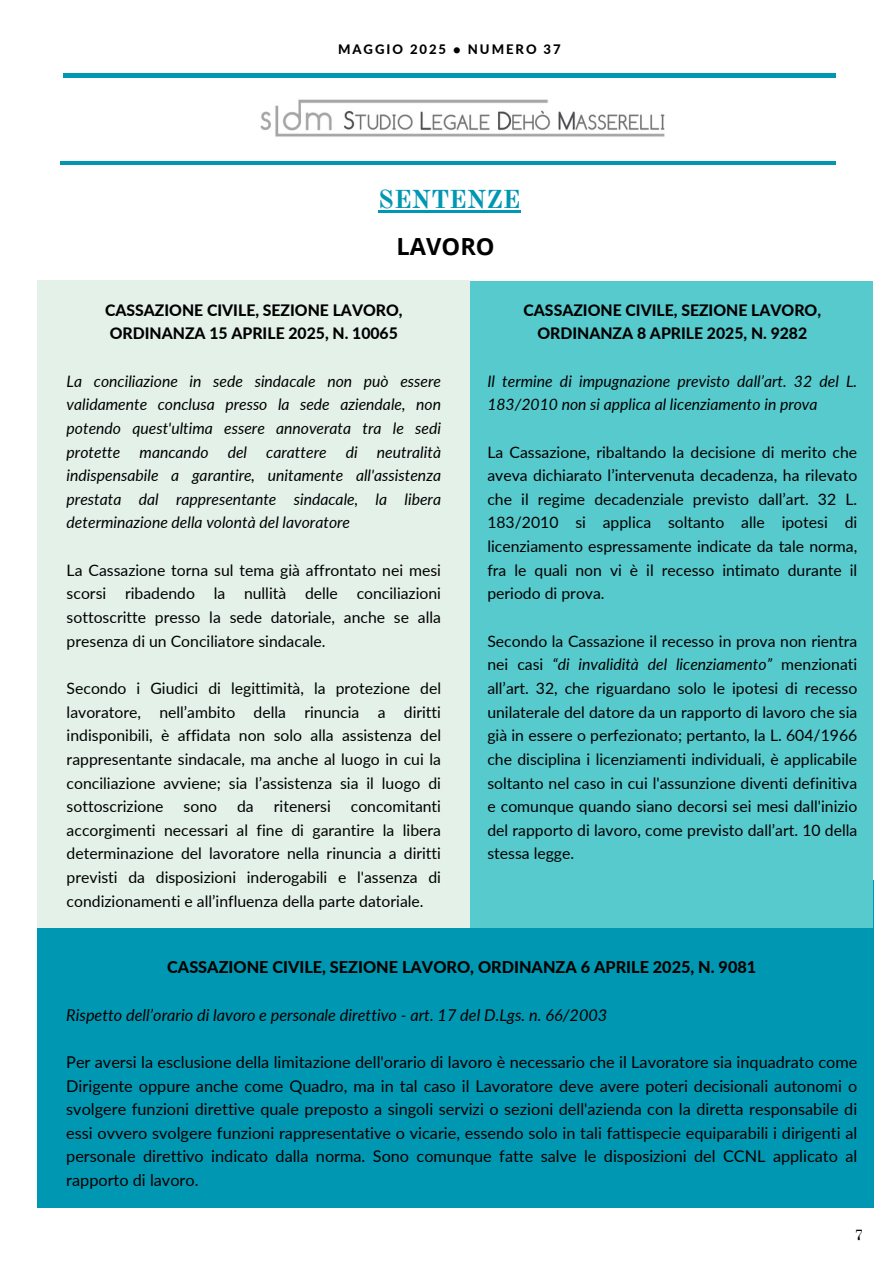
<style>
.page{position:relative;width:894px;height:1264px;background:#fff}
.page>*{position:absolute;margin:0;border:0;box-sizing:border-box;transform-origin:0 0}
.t1{font:700 25.5px "Old Standard";color:#0097b2}
.t2{font:700 23.55px "Open Sans";color:#000}
.t3{font:16.2px/23.7px "Lato";color:#000;text-align:justify}
.t4{font:italic 16.2px "Lato";color:#000}
.t5{font:800 16.2px "Lato";color:#000}
.t6{font:15.75px/23.7px "Lato";color:#000;text-align:justify}
.t7{font:italic 15.75px/23.7px "Lato";color:#000}
.t8{font:800 15.75px/23.7px "Lato";color:#000;text-align:center}
.t9{font:15px "Old Standard";color:#000}
.t10{font:800 13.05px "Lato";letter-spacing:.15em;color:#000}
.s1{font-style:italic}
</style>
<div class="page">
<hr style="left:63px;top:74px;width:772px;height:3px;background:#0097b2">
<img style="left:260px;top:99px;width:405px;height:38px">
<hr style="left:60px;top:161px;width:775px;height:4px;background:#0097b2">
<div style="left:37px;top:880px;width:836px;height:328px;background:#0097b2"></div>
<div style="left:37px;top:281px;width:433px;height:646px;background:#e3f1e9"></div>
<div style="left:470px;top:281px;width:402px;height:646px;background:#56cacd"></div>
<hr style="left:378px;top:210px;width:142px;height:3px;background:#0097b2">
<p class="t10" style="left:338px;top:42px;width:224px">MAGGIO 2025 • NUMERO 37</p>
<h3 class="t1" style="left:378px;top:184px;width:144px">SENTENZE</h3>
<h3 class="t2" style="left:396px;top:230px;width:99px">LAVORO</h3>
<h3 class="t8" style="left:105px;top:298px;width:299px;text-align:left">CASSAZIONE CIVILE, SEZIONE LAVORO,<br>ORDINANZA 15 APRILE 2025, N. 10065</h3>
<h3 class="t7" style="left:67px;top:368px;width:376px;text-align:justify">La conciliazione in sede sindacale non può essere validamente conclusa presso la sede aziendale, non potendo quest'ultima essere annoverata tra le sedi protette mancando del carattere di neutralità indispensabile a garantire, unitamente all'assistenza prestata dal rappresentante sindacale, la libera determinazione della volontà del lavoratore</h3>
<h3 class="t6" style="left:67px;top:558px;width:376px">La Cassazione torna sul tema già affrontato nei mesi scorsi ribadendo la nullità delle conciliazioni sottoscritte presso la sede datoriale, anche se alla presenza di un Conciliatore sindacale.</h3>
<h2 class="t6" style="left:67px;top:676px;width:376px">Secondo i Giudici di legittimità, la protezione del lavoratore, nell’ambito della rinuncia a diritti indisponibili, è affidata non solo alla assistenza del rappresentante sindacale, ma anche al luogo in cui la conciliazione avviene; sia l’assistenza sia il luogo di sottoscrizione</h2>
<h2 class="t6" style="left:183px;top:794px;width:35px">sono</h2>
<h2 class="t6" style="left:237px;top:794px;width:18px">da</h2>
<h2 class="t6" style="left:274px;top:794px;width:58px">ritenersi</h2>
<h2 class="t6" style="left:67px;top:794px;width:376px;text-indent:284px">concomitanti accorgimenti necessari al fine di garantire la libera determinazione del lavoratore nella rinuncia a diritti previsti da disposizioni inderogabili e l'assenza di condizionamenti e all’influenza della parte datoriale.</h2>
<p class="t8" style="left:523px;top:298px;width:299px">CASSAZIONE CIVILE, SEZIONE LAVORO,<br>ORDINANZA 8 APRILE 2025, N. 9282</p>
<p class="t7" style="left:487px;top:368px;width:371px">Il termine di impugnazione previsto dall’art. 32 del L.<br>183/2010 non si applica al licenziamento in prova</p>
<h1 class="t6" style="left:487px;top:439px;width:371px">La Cassazione, ribaltando la decisione di merito che aveva dichiarato l’intervenuta decadenza, ha rilevato che il regime decadenziale previsto dall’art. 32 L.<br>183/2010 si applica soltanto alle ipotesi di licenziamento espressamente indicate da tale norma, fra le quali non vi è il recesso intimato durante il periodo di prova.</h1>
<h1 class="t6" style="left:487px;top:628px;width:371px">Secondo la Cassazione il recesso in prova non rientra nei casi <span class="s1">“di invalidità del licenziamento”</span> menzionati all’art. 32, che riguardano solo le ipotesi di recesso unilaterale del datore da un rapporto di lavoro che sia già in essere o perfezionato; pertanto, la L. 604/1966 che disciplina i licenziamenti individuali, è applicabile soltanto nel caso in cui l'assunzione diventi definitiva e comunque quando siano decorsi sei mesi dall'inizio del rapporto di lavoro, come previsto dall’art. 10 della stessa legge.</h1>
<h3 class="t5" style="left:167px;top:957px;width:590px">CASSAZIONE CIVILE, SEZIONE LAVORO, ORDINANZA 6 APRILE 2025, N. 9081</h3>
<h2 class="t4" style="left:66px;top:1004px;width:542px">Rispetto dell’orario di lavoro e personale direttivo - art. 17 del D.Lgs. n. 66/2003</h2>
<h3 class="t3" style="left:66px;top:1049px;width:792px">Per aversi la esclusione della limitazione dell'orario di lavoro è necessario che il Lavoratore sia inquadrato come Dirigente oppure anche come Quadro, ma in tal caso il Lavoratore deve avere poteri decisionali autonomi o svolgere funzioni direttive quale preposto a singoli servizi o sezioni dell'azienda con la diretta responsabile di essi ovvero svolgere funzioni rappresentative o vicarie, essendo solo in tali fattispecie equiparabili i dirigenti al personale direttivo indicato dalla norma. Sono comunque fatte salve le disposizioni del CCNL applicato al rapporto di lavoro.</h3>
<h2 class="t9" style="left:854px;top:1225px;width:10px">7</h2>
</div>
